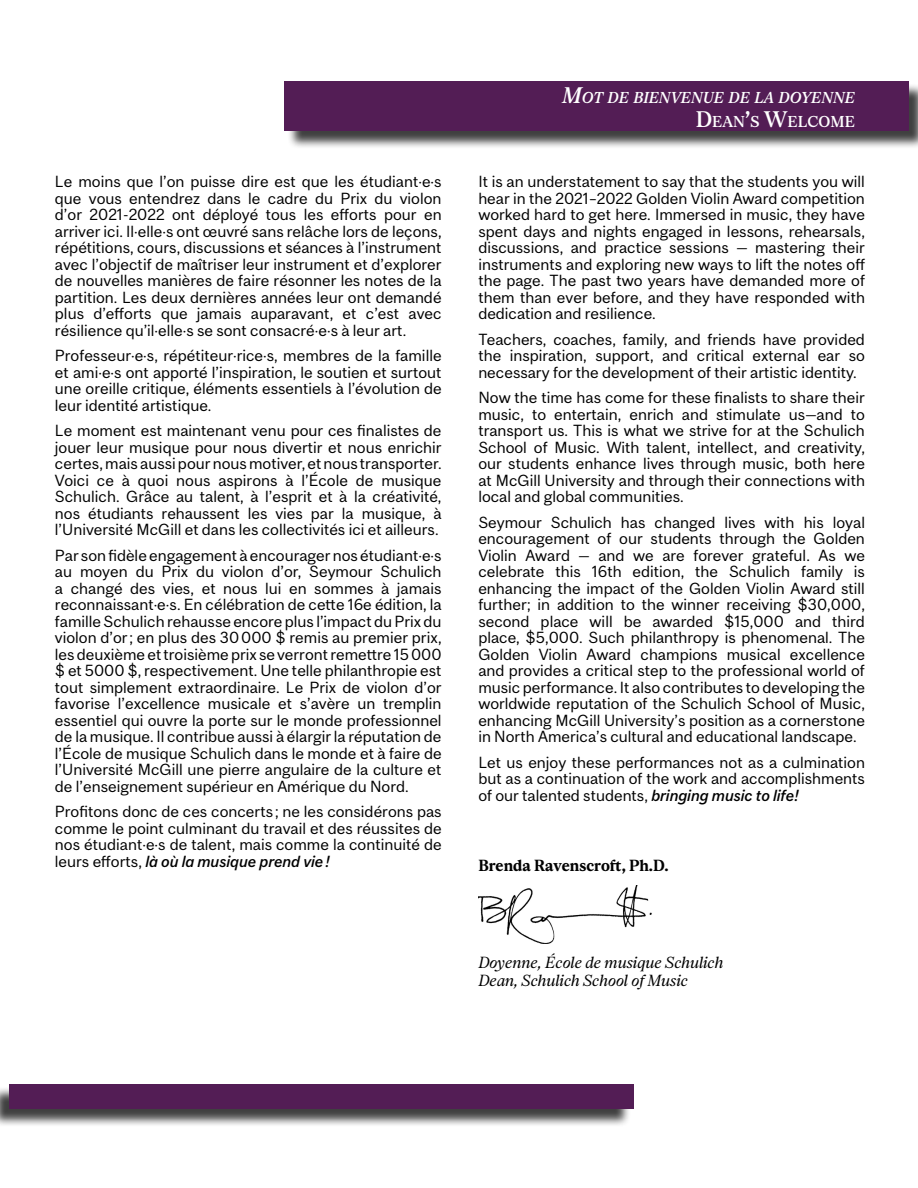
<style>
.page{position:relative;width:918px;height:1188px;background:#fff}
.page>*{position:absolute;margin:0;border:0;box-sizing:border-box;transform-origin:0 0}
.t1{font:15px/16.5px "Mc Gill Sans";color:#000;text-align:justify}
.t2{font:italic 15px/18px "Mc Gill Serif";color:#000}
.t3{font:700 15px "Mc Gill Serif";color:#000}
.t4{font:italic 500 14.7px/24px "Mc Gill Serif";color:#fff;text-align:right}
.s1{font-weight:500;font-style:italic}
.s2{font-size:21px}
.s3{font-style:normal;font-size:21px}
.s4{font-style:normal}
</style>
<div class="page">
<div style="left:287px;top:83px;width:631px;height:66px;background:#000;opacity:.75"></div>
<div style="left:284px;top:81px;width:625px;height:50px;background:#531d55"></div>
<img style="left:478px;top:886px;width:174px;height:58px">
<div style="left:0;top:1086px;width:631px;height:42px;background:#000;opacity:.75"></div>
<div style="left:9px;top:1084px;width:625px;height:25px;background:#531d55"></div>
<p class="t1" style="left:55px;top:173px;width:388px">Le moins que l’on puisse dire est que les étudiant·e·s que vous entendrez dans le cadre du Prix du violon d’or 2021-2022 ont déployé tous les efforts pour en arriver ici. Il·elle·s ont œuvré sans relâche lors de leçons, répétitions, cours, discussions et séances à l’instrument avec l’objectif de maîtriser leur instrument et d’explorer de nouvelles manières de faire résonner les notes de la partition. Les deux dernières années leur ont demandé plus d’efforts que jamais auparavant, et c’est avec résilience qu’il·elle·s se sont consacré·e·s à leur art.</p>
<p class="t1" style="left:55px;top:347px;width:388px">Professeur·e·s, répétiteur·rice·s, membres de la famille et ami·e·s ont apporté l’inspiration, le soutien et surtout une oreille critique, éléments essentiels à l’évolution de leur identité artistique.</p>
<p class="t1" style="left:55px;top:422px;width:388px">Le moment est maintenant venu pour ces finalistes de jouer leur musique pour nous divertir et nous enrichir certes, mais aussi pour nous motiver, et nous transporter.<br>Voici ce à quoi nous aspirons à l’École de musique Schulich. Grâce au talent, à l’esprit et à la créativité, nos étudiants rehaussent les vies par la musique, à l’Université McGill et dans les collectivités ici et ailleurs.</p>
<p class="t1" style="left:55px;top:547px;width:388px">Par son fidèle engagement à encourager nos étudiant·e·s au moyen du Prix du violon d’or, Seymour Schulich a changé des vies, et nous lui en sommes à jamais reconnaissant·e·s. En célébration de cette 16e édition, la famille Schulich rehausse encore plus l’impact du Prix du violon d’or; en plus des 30000 $ remis au premier prix, les deuxième et troisième prix se verront remettre 15000 $ et 5000 $, respectivement. Une telle philanthropie est tout simplement extraordinaire. Le Prix de violon d’or favorise l’excellence musicale et s’avère un tremplin essentiel qui ouvre la porte sur le monde professionnel de la musique. Il contribue aussi à élargir la réputation de l’École de musique Schulich dans le monde et à faire de l’Université McGill une pierre angulaire de la culture et de l’enseignement supérieur en Amérique du Nord.</p>
<p class="t1" style="left:55px;top:803px;width:388px">Profitons donc de ces concerts ; ne les considérons pas comme le point culminant du travail et des réussites de nos étudiant·e·s de talent, mais comme la continuité de leurs efforts, <span class="s1">là où la musique prend vie!</span></p>
<p class="t4" style="left:562px;top:85px;width:294px"><span class="s2">M</span>OT DE BIENVENUE DE LA DOYENNE<br><span class="s3">D</span><span class="s4">EAN</span><span class="s3">’</span><span class="s4">S</span> <span class="s3">W</span><span class="s4">ELCOME</span></p>
<p class="t1" style="left:478px;top:173px;width:388px">It is an understatement to say that the students you will hear in the 2021–2022 Golden Violin Award competition worked hard to get here. Immersed in music, they have spent days and nights engaged in lessons, rehearsals, discussions, and practice sessions — mastering their instruments and exploring new ways to lift the notes off the page. The past two years have demanded more of them than ever before, and they have responded with dedication and resilience.</p>
<p class="t1" style="left:478px;top:331px;width:388px">Teachers, coaches, family, and friends have provided the inspiration, support, and critical external ear so necessary for the development of their artistic identity.</p>
<p class="t1" style="left:478px;top:389px;width:388px">Now the time has come for these finalists to share their music, to entertain, enrich and stimulate us—and to transport us. This is what we strive for at the Schulich School of Music. With talent, intellect, and creativity, our students enhance lives through music, both here at McGill University and through their connections with local and global communities.</p>
<p class="t1" style="left:478px;top:514px;width:388px">Seymour Schulich has changed lives with his loyal encouragement of our students through the Golden Violin Award — and we are forever grateful. As we celebrate this 16th edition, the Schulich family is enhancing the impact of the Golden Violin Award still further; in addition to the winner receiving $30,000, second place will be awarded $15,000 and third place, $5,000. Such philanthropy is phenomenal. The Golden Violin Award champions musical excellence and provides a critical step to the professional world of music performance. It also contributes to developing the worldwide reputation of the Schulich School of Music, enhancing McGill University’s position as a cornerstone in North America’s cultural and educational landscape.</p>
<p class="t1" style="left:478px;top:754px;width:388px">Let us enjoy these performances not as a culmination but as a continuation of the work and accomplishments of our talented students, <span class="s1">bringing music to life!</span></p>
<p class="t3" style="left:478px;top:856px;width:192px">Brenda Ravenscroft, Ph.D.</p>
<p class="t2" style="left:478px;top:953px;width:247px">Doyenne, École de musique Schulich<br>Dean, Schulich School of Music</p>
</div>
